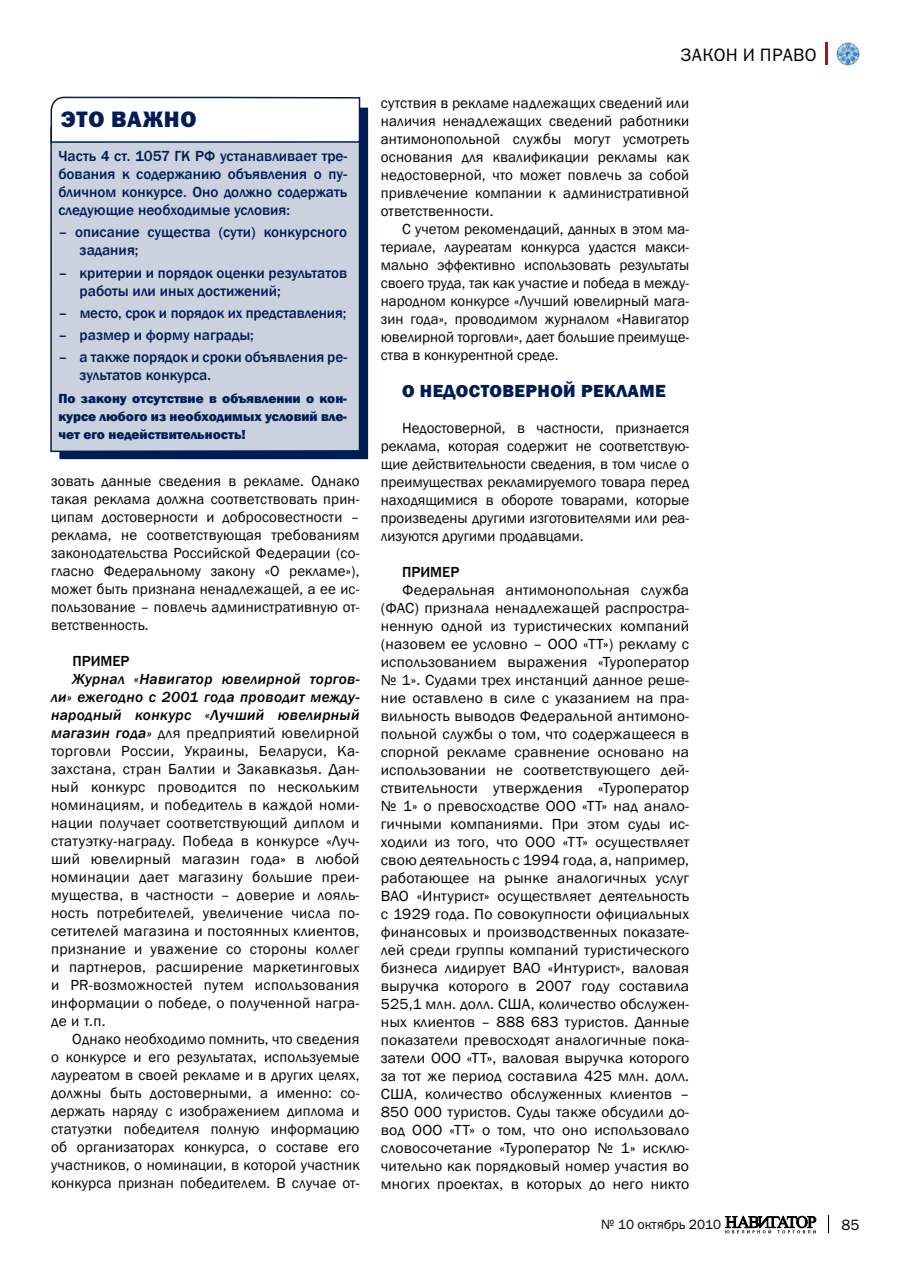
<style>
.page{position:relative;width:902px;height:1263px;background:#fff}
.page>*{position:absolute;margin:0;border:0;box-sizing:border-box;transform-origin:0 0}
.t1{font:22.5px "Franklin Gothic Heavy C";letter-spacing:.03em;color:#001c54}
.t2{font:800 18px "Franklin Gothic";color:#001c54}
.t3{font:18px "Franklin Gothic Book C";letter-spacing:.02em;color:#000}
.t4{font:15px/18px "Franklin Gothic";letter-spacing:.01em;color:#000;text-align:justify}
.t5{font:15px/18px "Franklin Gothic";letter-spacing:.01em;color:#000;text-align:justify;scale:1.05 1}
.t6{font:500 15px/18px "Franklin Gothic";color:#001c54}
.t7{font:500 15px "Franklin Gothic";color:#000}
.t8{font:15px "Franklin Gothic Book C";color:#000}
.t9{font:800 13.5px/18px "Franklin Gothic";color:#001c54;text-align:justify}
.t10{font:13.5px "Franklin Gothic Book C";color:#000}
.s1{font-weight:500;font-style:italic}
</style>
<div class="page">
<svg style="left:725px;top:1216px;width:91px;height:17px"></svg>
<svg style="left:828px;top:1215px;width:1px;height:18px"></svg>
<img style="left:836px;top:43px;width:23px;height:22px;border-radius:11px">
<hr style="left:825px;top:43px;width:3px;height:22px;background:#b01116">
<div style="left:59px;top:108px;width:309px;height:351px;background:#001c54"></div>
<div style="left:50px;top:144px;width:309px;height:309px;background:#cbd2df"></div>
<svg style="left:50px;top:96px;width:311px;height:48px"></svg>
<h1 class="t1" style="left:61px;top:107px;width:137px">ЭТО ВАЖНО</h1>
<p class="t6" style="left:58px;top:147px;width:290px;text-align:justify">Часть 4 ст. 1057 ГК РФ устанавливает тре&shy;бования к содержанию объявления о пу&shy;бличном конкурсе. Оно должно содержать следующие необходимые условия:</p>
<p class="t6" style="left:80px;top:224px;width:269px;text-indent:-21px">– описание существа (сути) конкурсного задания;</p>
<p class="t6" style="left:80px;top:264px;width:269px;text-indent:-21px">– критерии и порядок оценки результатов работы или иных достижений;</p>
<p class="t6" style="left:58px;top:304px;width:289px">– место, срок и порядок их представления;</p>
<p class="t6" style="left:58px;top:326px;width:197px">– размер и форму награды;</p>
<p class="t6" style="left:80px;top:349px;width:269px;text-indent:-21px">– а также порядок и сроки объявления ре&shy;зультатов конкурса.</p>
<p class="t9" style="left:58px;top:389px;width:290px">По закону отсутствие в объявлении о кон&shy;курсе любого из необходимых условий вле&shy;чет его недействительность!</p>
<p class="t4" style="left:51px;top:472px;width:310px">зовать данные сведения в рекламе. Однако такая реклама должна соответствовать прин&shy;ципам достоверности и добросовестности – реклама, не соответствующая требованиям законодательства Российской Федерации (со&shy;гласно Федеральному закону «О рекламе»), может быть признана ненадлежащей, а ее ис&shy;пользование – повлечь административную от&shy;ветственность.</p>
<p class="t7" style="left:72px;top:652px;width:59px">ПРИМЕР</p>
<p class="t4" style="left:51px;top:670px;width:310px;text-indent:21px"><span class="s1">Журнал «Навигатор ювелирной торгов&shy;ли» ежегодно с 2001 года проводит между&shy;народный конкурс «Лучший ювелирный магазин года»</span> для предприятий ювелирной торговли России, Украины, Беларуси, Ка&shy;захстана, стран Балтии и Закавказья. Дан&shy;ный конкурс проводится по нескольким номинациям, и победитель в каждой номи&shy;нации получает соответствующий диплом и статуэтку-награду. Победа в конкурсе «Луч&shy;ший ювелирный магазин года» в любой номинации дает магазину большие преи&shy;мущества, в частности – доверие и лояль&shy;ность потребителей, увеличение числа по&shy;сетителей магазина и постоянных клиентов, признание и уважение со стороны коллег и партнеров, расширение маркетинговых и PR-возможностей путем использования информации о победе, о полученной награ&shy;де и т.п.</p>
<p class="t4" style="left:51px;top:1030px;width:310px;text-indent:21px">Однако необходимо помнить, что сведения о конкурсе и его результатах, используемые лауреатом в своей рекламе и в других целях, должны быть достоверными, а именно: со&shy;держать наряду с изображением диплома и статуэтки победителя полную информацию об организаторах конкурса, о составе его участников, о номинации, в которой участник конкурса признан победителем. В случае от-</p>
<p class="t3" style="left:680px;top:45px;width:138px">ЗАКОН И ПРАВО</p>
<p class="t4" style="left:381px;top:95px;width:310px">сутствия в рекламе надлежащих сведений или наличия ненадлежащих сведений работники антимонопольной службы могут усмотреть основания для квалификации рекламы как недостоверной, что может повлечь за собой привлечение компании к административной ответственности.</p>
<p class="t4" style="left:381px;top:221px;width:310px;text-indent:21px">С учетом рекомендаций, данных в этом ма&shy;териале, лауреатам конкурса удастся макси&shy;мально эффективно использовать результаты своего труда, так как участие и победа в между&shy;народном конкурсе «Лучший ювелирный мага&shy;зин года», проводимом журналом «Навигатор ювелирной торговли», дает большие преимуще&shy;ства в конкурентной среде.</p>
<p class="t2" style="left:402px;top:379px;width:31px">О НЕДОСТО</p>
<p class="t2" style="left:502px;top:379px;width:25px">ВЕРНОЙ</p>
<p class="t2" style="left:581px;top:379px;width:13px">РЕКЛА</p>
<p class="t2" style="left:639px;top:379px;width:26px">МЕ</p>
<p class="t4" style="left:381px;top:419px;width:310px;text-indent:21px">Недостоверной, в частности, признается реклама, которая содержит не соответствую&shy;щие действительности сведения, в том числе о преимуществах рекламируемого товара перед находящимися в обороте товарами, которые произведены другими изготовителями или реа&shy;лизуются другими продавцами.</p>
<p class="t7" style="left:402px;top:563px;width:59px">ПРИМЕР</p>
<p class="t5" style="left:381px;top:581px;width:295px;text-indent:21px">Федеральная антимонопольная служба (ФАС) признала ненадлежащей распростра&shy;ненную одной из туристических компаний (назовем ее условно – ООО «ТТ») рекламу с использованием выражения «Туроператор № 1». Судами трех инстанций данное реше&shy;ние оставлено в силе с указанием на пра&shy;вильность выводов Федеральной антимоно&shy;польной службы о том, что содержащееся в спорной рекламе сравнение основано на использовании не соответствующего дей&shy;ствительности утверждения «Туроператор № 1» о превосходстве ООО «ТТ» над анало&shy;гичными компаниями. При этом суды ис&shy;ходили из того, что ООО «ТТ» осуществляет свою деятельность с 1994 года, а, например, работающее на рынке аналогичных услуг ВАО «И нтурист» осуществляет деятельность с 1929 года. По совокупности официальных финансовых и производственных показате&shy;лей среди группы компаний туристического бизнеса лидирует ВАО «И нтурист», валовая выручка которого в 2007 году составила 525,1 млн. долл. США, количество обслужен&shy;ных клиентов – 888 683 туристов. Данные показатели превосходят аналогичные пока&shy;затели ООО «ТТ», валовая выручка которого за тот же период составила 425 млн. долл.<br>США, количество обслуженных клиентов – 850 000 туристов. Суды также обсудили до&shy;вод ООО «ТТ» о том, что оно использовало словосочетание «Туроператор № 1» исклю&shy;чительно как порядковый номер участия во многих проектах, в которых до него никто</p>
<p class="t10" style="left:601px;top:1217px;width:121px">№ 10 октябрь 2010</p>
<p class="t8" style="left:841px;top:1217px;width:19px">85</p>
</div>
